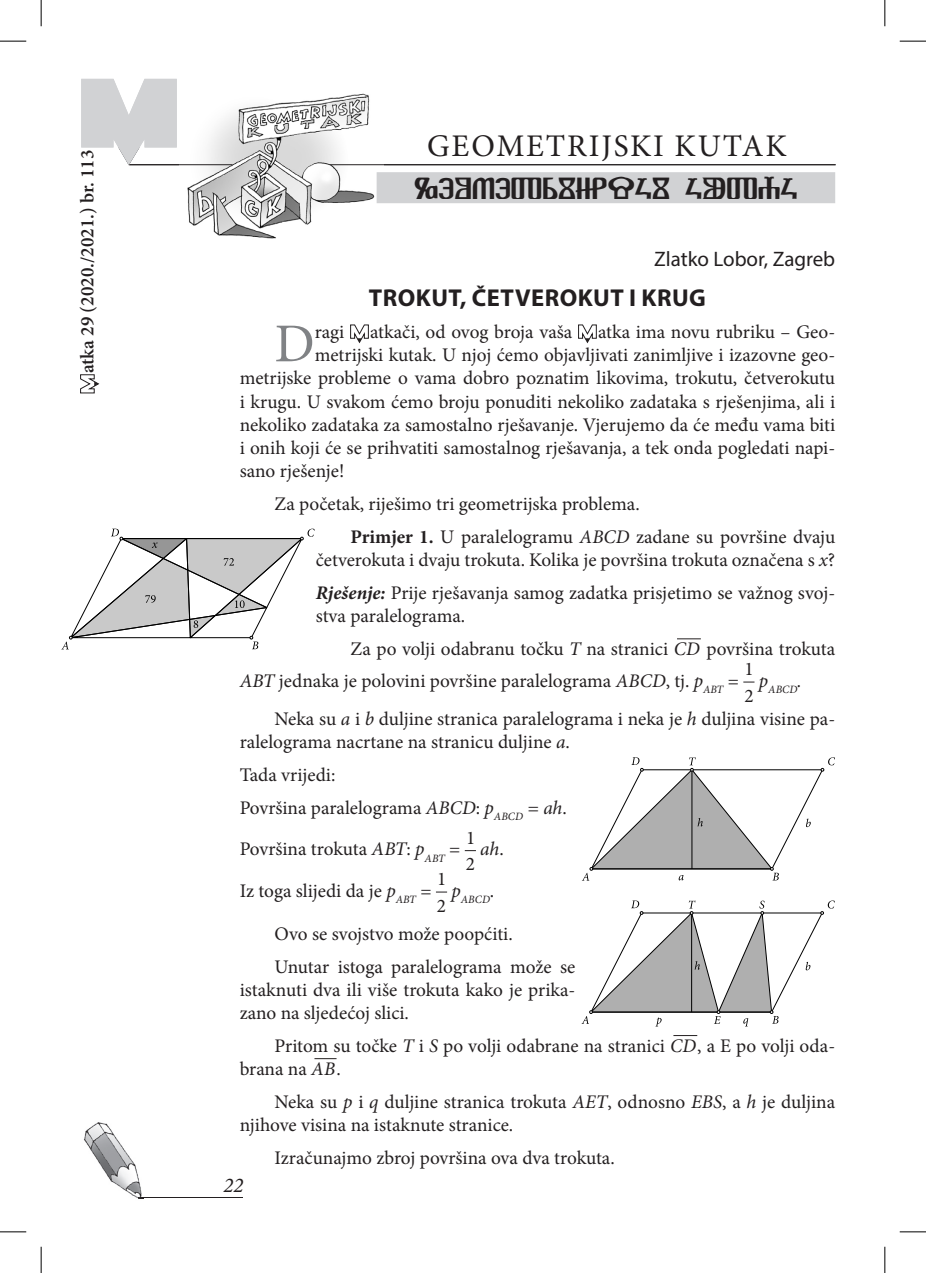
<style>
.page{position:relative;width:926px;height:1273px;background:#fff}
.page>*{position:absolute;margin:0;border:0;box-sizing:border-box;transform-origin:0 0}
.t1{font:54.77px "Minion Pro";color:#808285}
.naslov{font:31.5px "Minion Pro";letter-spacing:.06em;color:#231f20}
.t2{font:29.75px "Glag UGL Staro Hrvatsko Pismo";color:#231f20}
.naslov-2{font:700 24.5px "Myriad Pro";letter-spacing:.02em;color:#231f20}
.ime_autora{font:21px "Myriad Pro";color:#231f20}
.t3{font:italic 21px "Minion Pro";color:#231f20}
.t4{font:19.25px/23.1px "Minion Pro";color:#231f20}
.t5{font:600 19.25px "Minion Pro";color:#231f20}
.t6{font:italic 19.25px "Minion Pro";color:#231f20}
.t7{font:italic 11.2px "Minion Pro";color:#231f20}
.s1{font-weight:700}
.s2{font-style:italic}
.s3{font-weight:700;font-style:italic}
.s4{font-style:normal}
</style>
<div class="page">
<hr style="left:139px;top:1197px;width:104px;height:1px;background:#231f20">
<img style="left:84px;top:1122px;width:60px;height:77px">
<svg style="left:350px;top:324px;width:19px;height:20px"></svg>
<svg style="left:578px;top:324px;width:19px;height:20px"></svg>
<svg style="left:677px;top:638px;width:24px;height:1px"></svg>
<svg style="left:673px;top:1035px;width:24px;height:1px"></svg>
<svg style="left:314px;top:1058px;width:22px;height:1px"></svg>
<svg style="left:62px;top:529px;width:252px;height:120px"></svg>
<svg style="left:583px;top:757px;width:252px;height:123px"></svg>
<svg style="left:581px;top:900px;width:253px;height:126px"></svg>
<svg style="left:80px;top:374px;width:20px;height:20px"></svg>
<svg style="left:81px;top:79px;width:96px;height:86px"></svg>
<img style="left:179px;top:93px;width:204px;height:146px">
<hr style="left:330px;top:164px;width:505px;height:1px;background:#231f20">
<hr style="left:129px;top:164px;width:104px;height:1px;background:#231f20">
<div style="left:376px;top:172px;width:459px;height:31px;background:#d1d2d4"></div>
<svg style="left:0;top:41px;width:26px;height:1px"></svg>
<svg style="left:899px;top:41px;width:27px;height:1px"></svg>
<svg style="left:0;top:1231px;width:26px;height:1px"></svg>
<svg style="left:899px;top:1231px;width:27px;height:1px"></svg>
<svg style="left:41px;top:0;width:1px;height:26px"></svg>
<svg style="left:41px;top:1247px;width:1px;height:26px"></svg>
<svg style="left:884px;top:0;width:1px;height:26px"></svg>
<svg style="left:884px;top:1247px;width:1px;height:26px"></svg>
<p class="t5" style="left:74px;top:373px;width:225px;rotate:-90deg">atka 29 (2020./2021.) br. 113</p>
<p class="naslov" style="left:427px;top:125px;width:361px">GEOMETRIJSKI KUTAK</p>
<p class="t2" style="left:414px;top:172px;width:385px">GEOMETRIJSKI KUTAK</p>
<p class="ime_autora" style="left:654px;top:246px;width:183px">Zlatko Lobor, Zagreb</p>
<p class="naslov-2" style="left:369px;top:282px;width:338px">TROKUT, ČETVEROKUT I KRUG</p>
<p class="t1" style="left:274px;top:307px;width:42px">D</p>
<p class="t4" style="left:315px;top:321px;width:31px">ragi</p>
<p class="t4" style="left:370px;top:321px;width:204px">atkači, od ovog broja vaša</p>
<p class="t4" style="left:598px;top:321px;width:238px">atka ima novu rubriku – Geo-</p>
<p class="t4" style="left:315px;top:344px;width:522px">metrijski kutak. U njoj ćemo objavljivati zanimljive i izazovne geo-</p>
<p class="t4" style="left:240px;top:367px;width:597px">metrijske probleme o vama dobro poznatim likovima, trokutu, četverokutu</p>
<p class="t4" style="left:240px;top:390px;width:597px">i krugu. U svakom ćemo broju ponuditi nekoliko zadataka s rješenjima, ali i</p>
<p class="t4" style="left:240px;top:413px;width:597px">nekoliko zadataka za samostalno rješavanje. Vjerujemo da će među vama biti</p>
<p class="t4" style="left:240px;top:436px;width:597px">i onih koji će se prihvatiti samostalnog rješavanja, a tek onda pogledati napi-</p>
<p class="t4" style="left:240px;top:459px;width:106px">sano rješenje!</p>
<p class="t4" style="left:274px;top:492px;width:367px">Za početak, riješimo tri geometrijska problema.</p>
<p class="t4" style="left:316px;top:525px;width:521px;text-align:right"><span class="s1">Primjer 1.</span> U paralelogramu <span class="s2">ABCD</span> zadane su površine dvaju četverokuta i dvaju trokuta. Kolika je površina trokuta označena s <span class="s2">x</span>?</p>
<p class="t4" style="left:316px;top:581px;width:521px"><span class="s3">Rješenje:</span> Prije rješavanja samog zadatka prisjetimo se važnog svoj&shy;stva paralelograma.</p>
<p class="t4" style="left:240px;top:633px;width:597px;line-height:31.5px;text-indent:111px">Za po volji odabranu točku <span class="s2">T</span> na stranici <span class="s2">CD</span> površina trokuta<br><span class="s2">ABT</span> jednaka je polovini površine paralelograma <span class="s2">ABCD</span>, tj. <span class="s2">p</span><sub>ABT</sub> =</p>
<p class="t4" style="left:744px;top:656px;width:11px;line-height:26.6px">1<br>2</p>
<p class="t7" style="left:759px;top:682px;width:44px"><sup>p</sup>ABCD<sup>.</sup></p>
<p class="t4" style="left:240px;top:707px;width:597px;text-indent:35px">Neka su <span class="s2">a</span> i <span class="s2">b</span> duljine stranica paralelograma i neka je <span class="s2">h</span> duljina visine pa&shy;ralelograma nacrtane na stranicu duljine <span class="s2">a</span>.</p>
<p class="t4" style="left:240px;top:763px;width:97px">Tada vrijedi:</p>
<p class="t4" style="left:240px;top:796px;width:328px">Površina paralelograma <span class="s2">ABCD</span>: <span class="s2">p</span><sub>ABCD</sub> <span class="s2">= ah</span>.</p>
<p class="t4" style="left:240px;top:837px;width:222px">Površina trokuta <span class="s2">ABT</span>: <span class="s2">p</span><sub>ABT</sub> =</p>
<p class="t4" style="left:466px;top:824px;width:11px;line-height:26.6px">1<br>2</p>
<p class="t6" style="left:480px;top:836px;width:25px">ah<span class="s4">.</span></p>
<p class="t4" style="left:240px;top:879px;width:193px">Iz toga slijedi da je <span class="s2">p</span><sub>ABT</sub> =</p>
<p class="t4" style="left:437px;top:865px;width:11px;line-height:26.6px">1<br>2</p>
<p class="t7" style="left:451px;top:892px;width:44px"><sup>p</sup>ABCD<sup>.</sup></p>
<p class="t4" style="left:274px;top:922px;width:240px">Ovo se svojstvo može poopćiti.</p>
<p class="t4" style="left:240px;top:955px;width:337px;text-align:justify;text-indent:35px">Unutar istoga paralelograma može se istaknuti dva ili više trokuta kako je prika&shy;zano na sljedećoj slici.</p>
<p class="t4" style="left:240px;top:1034px;width:597px;text-indent:35px">Pritom su točke <span class="s2">T</span> i <span class="s2">S</span> po volji odabrane na stranici <span class="s2">CD</span>, a E po volji oda&shy;brana na <span class="s2">AB</span>.</p>
<p class="t4" style="left:240px;top:1090px;width:597px;text-indent:35px">Neka su <span class="s2">p</span> i <span class="s2">q</span> duljine stranica trokuta <span class="s2">AET</span>, odnosno <span class="s2">EBS</span>, a <span class="s2">h</span> je duljina njihove visina na istaknute stranice.</p>
<p class="t4" style="left:274px;top:1146px;width:342px">Izračunajmo zbroj površina ova dva trokuta.</p>
<p class="t3" style="left:223px;top:1171px;width:22px">22</p>
</div>
